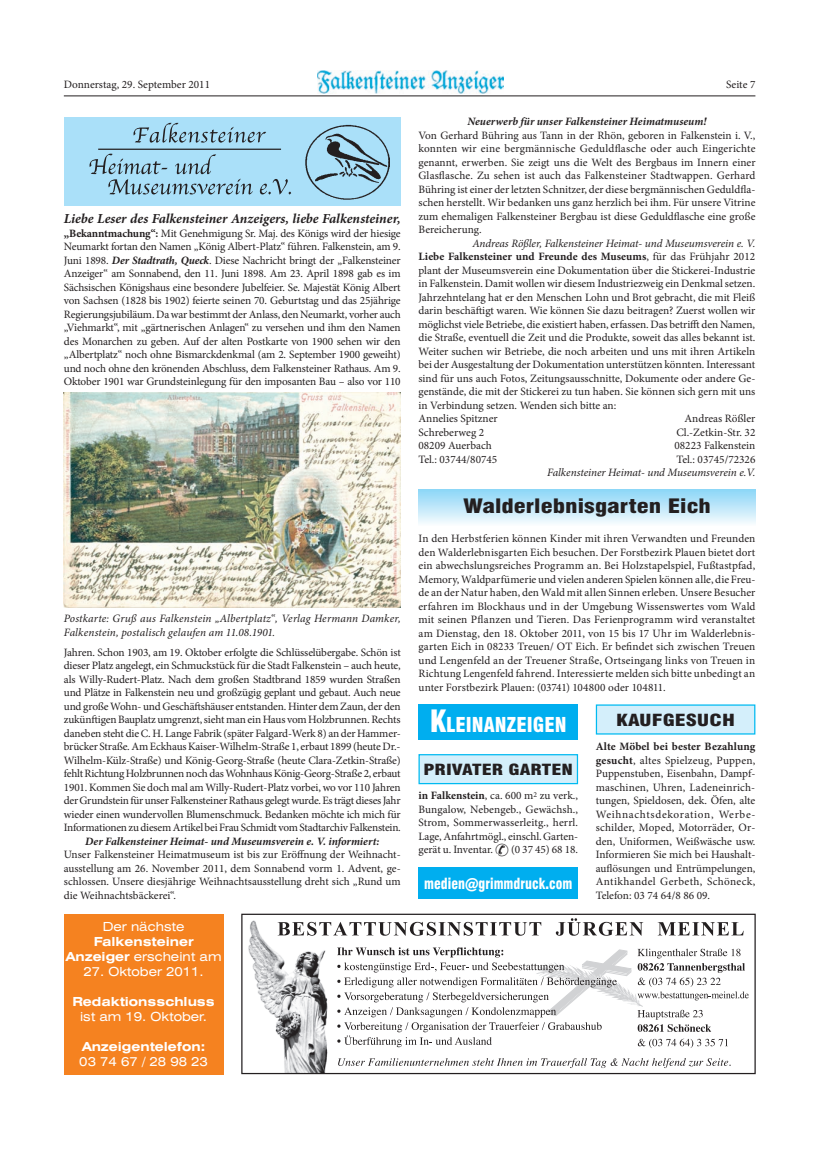
<style>
.page{position:relative;width:837px;height:1156px;background:#fff}
.page>*{position:absolute;margin:0;border:0;box-sizing:border-box;transform-origin:0 0}
.t1{font:900 condensed 20px "Swiss 721 BT";color:#fff}
.t2{font:900 condensed 19.38px "Swiss 721 BT";color:#231f20;scale:1.25 1}
.t3{font:900 condensed 16.25px "Swiss 721 BT";color:#231f20;scale:1.3 1}
.t4{font:900 condensed 15px "Swiss 721 BT";color:#fff;scale:.9 1}
.t5{font:900 condensed 15px "Swiss 721 BT";color:#231f20;scale:1.3 1}
.t6{font:italic 700 13.75px "Minion Pro";color:#231f20}
.t7{font:700 expanded 12.5px/15px "Swiss 721 BT";color:#fff;text-align:center}
.t8{font:expanded 12.5px "Swiss 721 BT";color:#fff}
.t9{font:11.25px/13.5px "Minion Pro";letter-spacing:-.005em;color:#231f20;text-align:justify}
.t10{font:italic 11.25px/13.5px "Minion Pro";letter-spacing:.005em;color:#231f20}
.t11{font:italic 700 11.25px "Minion Pro";letter-spacing:-.005em;color:#231f20}
.s1{font-weight:700}
.s2{font-weight:700;font-style:italic}
.s3{font-weight:400}
.s4{font-style:italic}
.s5{font-size:30px}
</style>
<div class="page">
<img style="left:318px;top:70px;width:185px;height:23px">
<hr style="left:64px;top:96px;width:691px;height:1px;background:#231f20">
<div style="left:64px;top:117px;width:336px;height:89px;background:#aae0f9"></div>
<svg style="left:133px;top:123px;width:133px;height:20px"></svg>
<svg style="left:260px;top:179px;width:31px;height:15px"></svg>
<svg style="left:89px;top:154px;width:163px;height:40px"></svg>
<img style="left:305px;top:124px;width:84px;height:75px">
<hr style="left:98px;top:149px;width:183px;height:1px;background:#231f20">
<img style="left:64px;top:392px;width:336px;height:215px">
<img style="left:248px;top:920px;width:81px;height:151px">
<div style="left:241px;top:913px;width:514px;height:160px;border:1px solid #231f20"></div>
<svg style="left:277px;top:921px;width:264px;height:14px"></svg>
<svg style="left:555px;top:918px;width:88px;height:17px"></svg>
<svg style="left:657px;top:922px;width:86px;height:13px"></svg>
<svg style="left:637px;top:1038px;width:90px;height:9px"></svg>
<svg style="left:637px;top:1009px;width:73px;height:22px"></svg>
<svg style="left:637px;top:948px;width:111px;height:52px"></svg>
<svg style="left:338px;top:1058px;width:392px;height:9px"></svg>
<svg style="left:337px;top:947px;width:294px;height:99px"></svg>
<div style="left:64px;top:913px;width:159px;height:161px;background:#f58220"></div>
<div style="left:418px;top:704px;width:160px;height:35px;background:#00aeef"></div>
<div style="left:595px;top:704px;width:160px;height:30px;background:#d4effb"></div>
<div style="left:419px;top:754px;width:158px;height:29px;background:#d4effb"></div>
<div style="left:418px;top:754px;width:160px;height:30px;border:1px solid #00baf1"></div>
<div style="left:418px;top:867px;width:160px;height:31px;background:#00aeef"></div>
<svg style="left:418px;top:490px;width:337px;height:34px;background:#bfe7fa"></svg>
<p class="t9" style="left:64px;top:78px;width:148px">Donnerstag, 29. September 2011</p>
<p class="t9" style="left:725px;top:78px;width:31px">Seite 7</p>
<p class="t6" style="left:64px;top:209px;width:338px">Liebe Leser des Falkensteiner Anzeigers, liebe Falkensteiner,</p>
<p class="t9" style="left:64px;top:226px;width:338px"><span class="s1">„Bekanntmachung“:</span> Mit Genehmigung Sr. Maj. des Königs wird der hiesige Neumarkt fortan den Namen „König Albert-Platz“ führen. Falkenstein, am 9.<br>Juni 1898. <span class="s2">Der Stadtrath, Queck</span>. Diese Nachricht bringt der „Falkensteiner Anzeiger“ am Sonnabend, den 11. Juni 1898. Am 23. April 1898 gab es im Sächsischen Königshaus eine besondere Jubelfeier. Se. Majestät König Albert von Sachsen (1828 bis 1902) feierte seinen 70. Geburtstag und das 25jährige Regierungsjubiläum. Da war bestimmt der Anlass, den Neumarkt, vorher auch „Viehmarkt“, mit „gärtnerischen Anlagen“ zu versehen und ihm den Namen des Monarchen zu geben. Auf der alten Postkarte von 1900 sehen wir den „Albertplatz“ noch ohne Bismarckdenkmal (am 2. September 1900 geweiht) und noch ohne den krönenden Abschluss, dem Falkensteiner Rathaus. Am 9.<br>Oktober 1901 war Grundsteinlegung für den imposanten Bau – also vor 110</p>
<p class="t10" style="left:64px;top:611px;width:338px">Postkarte: Gruß aus Falkenstein „Albertplatz“, Verlag Hermann Damker,<br>Falkenstein, postalisch gelaufen am 11.08.1901.</p>
<p class="t9" style="left:64px;top:645px;width:338px">Jahren. Schon 1903, am 19. Oktober erfolgte die Schlüsselübergabe. Schön ist dieser Platz angelegt, ein Schmuckstück für die Stadt Falkenstein – auch heute, als Willy-Rudert-Platz. Nach dem großen Stadtbrand 1859 wurden Straßen und Plätze in Falkenstein neu und großzügig geplant und gebaut. Auch neue und große Wohn- und Geschäftshäuser entstanden. Hinter dem Zaun, der den zukünftigen Bauplatz umgrenzt, sieht man ein Haus vom Holzbrunnen. Rechts daneben steht die C. H. Lange Fabrik (später Falgard-Werk 8) an der Hammer&shy;brücker Straße. Am Eckhaus Kaiser-Wilhelm-Straße 1, erbaut 1899 (heute Dr.- Wilhelm-Külz-Straße) und König-Georg-Straße (heute Clara-Zetkin-Straße) fehlt Richtung Holzbrunnen noch das Wohnhaus König-Georg-Straße 2, erbaut 1901. Kommen Sie doch mal am Willy-Rudert-Platz vorbei, wo vor 110 Jahren der Grundstein für unser Falkensteiner Rathaus gelegt wurde. Es trägt dieses Jahr wieder einen wundervollen Blumenschmuck. Bedanken möchte ich mich für Informationen zu diesem Artikel bei Frau Schmidt vom Stadtarchiv Falkenstein.</p>
<p class="t11" style="left:85px;top:832px;width:295px">Der Falkensteiner Heimat- und Museumsverein e. V. informiert:</p>
<p class="t9" style="left:64px;top:847px;width:338px">Unser Falkensteiner Heimatmuseum ist bis zur Eröffnung der Weihnacht&shy;ausstellung am 26. November 2011, dem Sonnabend vorm 1. Advent, ge&shy;schlossen. Unsere diesjährige Weihnachtsausstellung dreht sich „Rund um die Weihnachtsbäckerei“.</p>
<p class="t8" style="left:103px;top:919px;width:83px">Der nächste</p>
<p class="t7" style="left:66px;top:934px;width:157px">Falkensteiner<br>Anzeiger <span class="s3">erscheint am</span></p>
<p class="t8" style="left:83px;top:964px;width:122px">27. Oktober 2011.</p>
<p class="t7" style="left:72px;top:994px;width:144px">Redaktionsschluss</p>
<p class="t8" style="left:80px;top:1009px;width:128px">ist am 19. Oktober.</p>
<p class="t7" style="left:82px;top:1039px;width:125px">Anzeigentelefon:</p>
<p class="t8" style="left:79px;top:1054px;width:130px">03 74 67 / 28 98 23</p>
<p class="t11" style="left:467px;top:113px;width:240px">Neuerwerb für unser Falkensteiner Heimatmuseum!</p>
<p class="t9" style="left:418px;top:128px;width:338px">Von Gerhard Bühring aus Tann in der Rhön, geboren in Falkenstein i. V., konnten wir eine bergmännische Geduldflasche oder auch Eingerichte genannt, erwerben. Sie zeigt uns die Welt des Bergbaus im Innern einer Glasflasche. Zu sehen ist auch das Falkensteiner Stadtwappen. Gerhard Bühring ist einer der letzten Schnitzer, der diese bergmännischen Geduldfla&shy;schen herstellt. Wir bedanken uns ganz herzlich bei ihm. Für unsere Vitrine zum ehemaligen Falkensteiner Bergbau ist diese Geduldflasche eine große Bereicherung.</p>
<p class="t9" style="left:418px;top:236px;width:338px;text-align:left;text-indent:54px"><span class="s4">Andreas Rößler, Falkensteiner Heimat- und Museumsverein e. V.<br></span><span class="s1">Liebe Falkensteiner und Freunde des Museums</span>, für das Frühjahr 2012 plant der Museumsverein eine Dokumentation über die Stickerei-Industrie in Falkenstein. Damit wollen wir diesem Industriezweig ein Denkmal setzen.<br>Jahrzehntelang hat er den Menschen Lohn und Brot gebracht, die mit Fleiß darin beschäftigt waren. Wie können Sie dazu beitragen? Zuerst wollen wir möglichst viele Betriebe, die existiert haben, erfassen. Das betrifft den Namen, die Straße, eventuell die Zeit und die Produkte, soweit das alles bekannt ist.<br>Weiter suchen wir Betriebe, die noch arbeiten und uns mit ihren Artikeln bei der Ausgestaltung der Dokumentation unterstützen könnten. Interessant sind für uns auch Fotos, Zeitungsausschnitte, Dokumente oder andere Ge&shy;genstände, die mit der Stickerei zu tun haben. Sie können sich gern mit uns in Verbindung setzen. Wenden sich bitte an:<br>Annelies Spitzner</p>
<p class="t9" style="left:684px;top:412px;width:72px">Andreas Rößler</p>
<p class="t9" style="left:418px;top:425px;width:67px">Schreberweg 2</p>
<p class="t9" style="left:676px;top:425px;width:80px">Cl.-Zetkin-Str. 32</p>
<p class="t9" style="left:418px;top:439px;width:75px">08209 Auerbach</p>
<p class="t9" style="left:674px;top:439px;width:82px">08223 Falkenstein</p>
<p class="t9" style="left:418px;top:452px;width:80px">Tel.: 03744/80745</p>
<p class="t9" style="left:676px;top:452px;width:80px">Tel.: 03745/72326</p>
<p class="t10" style="left:547px;top:466px;width:209px">Falkensteiner Heimat- und Museumsverein e.V.</p>
<h2 class="t2" style="left:463px;top:494px;width:200px">Walderlebnisgarten Eich</h2>
<p class="t9" style="left:418px;top:531px;width:338px">In den Herbstferien können Kinder mit ihren Verwandten und Freunden den Walderlebnisgarten Eich besuchen. Der Forstbezirk Plauen bietet dort ein abwechslungsreiches Programm an. Bei Holzstapelspiel, Fußtastpfad, Memory, Waldparfümerie und vielen anderen Spielen können alle, die Freu&shy;de an der Natur haben, den Wald mit allen Sinnen erleben. Unsere Besucher erfahren im Blockhaus und in der Umgebung Wissenswertes vom Wald mit seinen Pflanzen und Tieren. Das Ferienprogramm wird veranstaltet am Dienstag, den 18. Oktober 2011, von 15 bis 17 Uhr im Walderlebnis&shy;garten Eich in 08233 Treuen/ OT Eich. Er befindet sich zwischen Treuen und Lengenfeld an der Treuener Straße, Ortseingang links von Treuen in Richtung Lengenfeld fahrend. Interessierte melden sich bitte unbedingt an unter Forstbezirk Plauen: (03741) 104800 oder 104811.</p>
<h1 class="t1" style="left:430px;top:713px;width:138px"><span class="s5">K</span>LEINANZEIGEN</h1>
<h3 class="t5" style="left:423px;top:759px;width:9px">privater</h3>
<h3 class="t5" style="left:508px;top:759px;width:10px">garten</h3>
<p class="t9" style="left:418px;top:788px;width:161px"><span class="s1">in Falkenstein</span>, ca. 600 m<sup>2</sup> zu verk., Bungalow, Nebengeb., Gewächsh., Strom, Sommerwasserleitg., herrl.<br>Lage, Anfahrtmögl., einschl. Garten&shy;gerät u. Inventar. ✆ (0 37 45) 68 18.</p>
<h3 class="t4" style="left:424px;top:874px;width:166px">medien@grimmdruck.com</h3>
<h3 class="t3" style="left:616px;top:709px;width:93px">KAUFGESUCH</h3>
<p class="t9" style="left:595px;top:739px;width:161px"><span class="s1">Alte Möbel bei bester Bezahlung gesucht</span>, altes Spielzeug, Puppen, Puppenstuben, Eisenbahn, Dampf&shy;maschinen, Uhren, Ladeneinrich&shy;tungen, Spieldosen, dek. Öfen, alte Weihnachtsdekoration, Werbe&shy;schilder, Moped, Motorräder, Or&shy;den, Uniformen, Weißwäsche usw.<br>Informieren Sie mich bei Haushalt&shy;auflösungen und Entrümpelungen, Antikhandel Gerbeth, Schöneck, Telefon: 03 74 64/8 86 09.</p>
</div>
